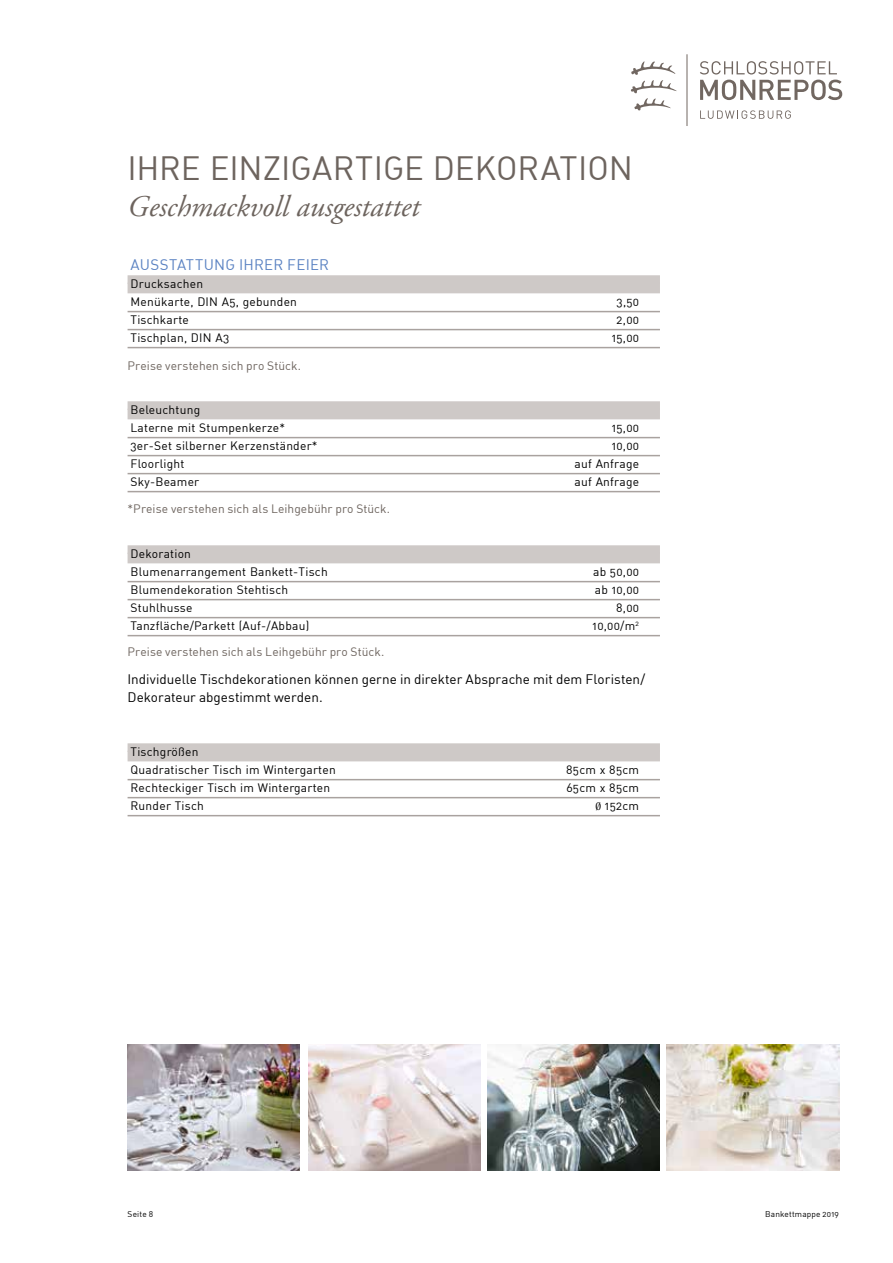
<style>
.page{position:relative;width:893px;height:1263px;background:#fff}
.page>*{position:absolute;margin:0;border:0;box-sizing:border-box;transform-origin:0 0}
.t1{font:33px "DIN Regular Alternate";color:#6d645e}
.t2{font:italic 30px "Adobe Garamond Pro";color:#6d645e}
.t3{font:15px "DIN Regular Alternate";letter-spacing:.02em;color:#5a82c2}
.t4{font:13.5px/18px "DIN Regular Alternate";color:#000}
.t5{font:12px/18px "DIN Regular Alternate";letter-spacing:.02em;color:#000}
.t6{font:12px "DIN Regular Alternate";letter-spacing:.005em;color:#6d645e}
.t7{font:8.25px "DIN Regular Alternate";letter-spacing:.02em;color:#000}
.s1{font-family:"Minion Pro"}
</style>
<div class="page">
<img style="left:308px;top:1044px;width:172px;height:126px">
<img style="left:128px;top:1044px;width:172px;height:126px">
<img style="left:487px;top:1044px;width:172px;height:126px">
<img style="left:667px;top:1044px;width:172px;height:126px">
<div style="left:128px;top:275px;width:532px;height:9px;background:#cec9c7"></div>
<div style="left:128px;top:283px;width:532px;height:10px;background:#cec9c7"></div>
<hr style="left:128px;top:311px;width:532px;height:1px;background:#a9a29f">
<hr style="left:128px;top:329px;width:532px;height:1px;background:#a9a29f">
<hr style="left:128px;top:347px;width:532px;height:1px;background:#a9a29f">
<div style="left:128px;top:401px;width:532px;height:9px;background:#cec9c7"></div>
<div style="left:128px;top:409px;width:532px;height:10px;background:#cec9c7"></div>
<hr style="left:128px;top:437px;width:532px;height:1px;background:#a9a29f">
<hr style="left:128px;top:455px;width:532px;height:1px;background:#a9a29f">
<hr style="left:128px;top:473px;width:532px;height:1px;background:#a9a29f">
<hr style="left:128px;top:491px;width:532px;height:1px;background:#a9a29f">
<div style="left:128px;top:545px;width:532px;height:9px;background:#cec9c7"></div>
<div style="left:128px;top:553px;width:532px;height:10px;background:#cec9c7"></div>
<hr style="left:128px;top:581px;width:532px;height:1px;background:#a9a29f">
<hr style="left:128px;top:599px;width:532px;height:1px;background:#a9a29f">
<hr style="left:128px;top:617px;width:532px;height:1px;background:#a9a29f">
<hr style="left:128px;top:635px;width:532px;height:1px;background:#a9a29f">
<div style="left:128px;top:743px;width:532px;height:9px;background:#cec9c7"></div>
<div style="left:128px;top:751px;width:532px;height:10px;background:#cec9c7"></div>
<hr style="left:128px;top:779px;width:532px;height:1px;background:#a9a29f">
<hr style="left:128px;top:797px;width:532px;height:1px;background:#a9a29f">
<hr style="left:128px;top:815px;width:532px;height:1px;background:#a9a29f">
<svg style="left:700px;top:110px;width:91px;height:9px"></svg>
<hr style="left:686px;top:54px;width:1px;height:72px;background:#716761">
<svg style="left:700px;top:61px;width:142px;height:39px"></svg>
<svg style="left:631px;top:61px;width:46px;height:50px"></svg>
<h1 class="t1" style="left:128px;top:147px;width:507px">IHRE EINZIGARTIGE DEKORATION</h1>
<h2 class="t2" style="left:128px;top:188px;width:294px">Geschmackvoll ausgestattet</h2>
<p class="t3" style="left:131px;top:255px;width:200px">AUSSTATTUNG IHRER FEIER</p>
<p class="t5" style="left:131px;top:274px;width:168px">Drucksachen<br>Menükarte, DIN A5, gebunden</p>
<p class="t5" style="left:617px;top:292px;width:24px">3,50</p>
<p class="t5" style="left:131px;top:310px;width:60px">Tischkarte</p>
<p class="t5" style="left:617px;top:310px;width:24px">2,00</p>
<p class="t5" style="left:131px;top:328px;width:100px">Tischplan, DIN A3</p>
<p class="t5" style="left:612px;top:328px;width:29px">15,00</p>
<p class="t6" style="left:128px;top:358px;width:175px">Preise verstehen sich pro Stück.</p>
<p class="t5" style="left:131px;top:400px;width:156px">Beleuchtung<br>Laterne mit Stumpenkerze*</p>
<p class="t5" style="left:612px;top:418px;width:29px">15,00</p>
<p class="t5" style="left:131px;top:436px;width:189px">3er-Set silberner Kerzenständer*</p>
<p class="t5" style="left:612px;top:436px;width:29px">10,00</p>
<p class="t5" style="left:131px;top:454px;width:56px">Floorlight</p>
<p class="t5" style="left:575px;top:454px;width:66px">auf Anfrage</p>
<p class="t5" style="left:131px;top:472px;width:70px">Sky-Beamer</p>
<p class="t5" style="left:575px;top:472px;width:66px">auf Anfrage</p>
<p class="t6" style="left:128px;top:501px;width:264px">*Preise verstehen sich als Leihgebühr pro Stück.</p>
<p class="t5" style="left:131px;top:544px;width:199px">Dekoration<br>Blumenarrangement Bankett-Tisch</p>
<p class="t5" style="left:593px;top:562px;width:47px">ab 50,00</p>
<p class="t5" style="left:131px;top:580px;width:159px">Blumendekoration Stehtisch</p>
<p class="t5" style="left:595px;top:580px;width:46px">ab 10,00</p>
<p class="t5" style="left:131px;top:598px;width:63px">Stuhlhusse</p>
<p class="t5" style="left:616px;top:598px;width:24px">8,00</p>
<p class="t5" style="left:131px;top:616px;width:180px">Tanzfläche/Parkett (Auf-/Abbau)</p>
<p class="t5" style="left:593px;top:616px;width:48px">10,00/m<sup>2</sup></p>
<p class="t6" style="left:128px;top:644px;width:258px">Preise verstehen sich als Leihgebühr pro Stück.</p>
<p class="t4" style="left:128px;top:670px;width:519px">Individuelle Tischdekorationen können gerne in direkter Absprache mit dem Floristen/<br>Dekorateur abgestimmt werden.</p>
<p class="t5" style="left:131px;top:742px;width:207px">Tischgrößen<br>Quadratischer Tisch im Wintergarten</p>
<p class="t5" style="left:566px;top:760px;width:74px">85cm x 85cm</p>
<p class="t5" style="left:131px;top:778px;width:201px">Rechteckiger Tisch im Wintergarten</p>
<p class="t5" style="left:566px;top:778px;width:74px">65cm x 85cm</p>
<p class="t5" style="left:131px;top:796px;width:75px">Runder Tisch</p>
<p class="t5" style="left:595px;top:796px;width:45px"><span class="s1">0</span> 152cm</p>
<p class="t7" style="left:128px;top:1209px;width:27px">Seite 8</p>
<p class="t7" style="left:765px;top:1209px;width:75px">Bankettmappe 2019</p>
</div>
